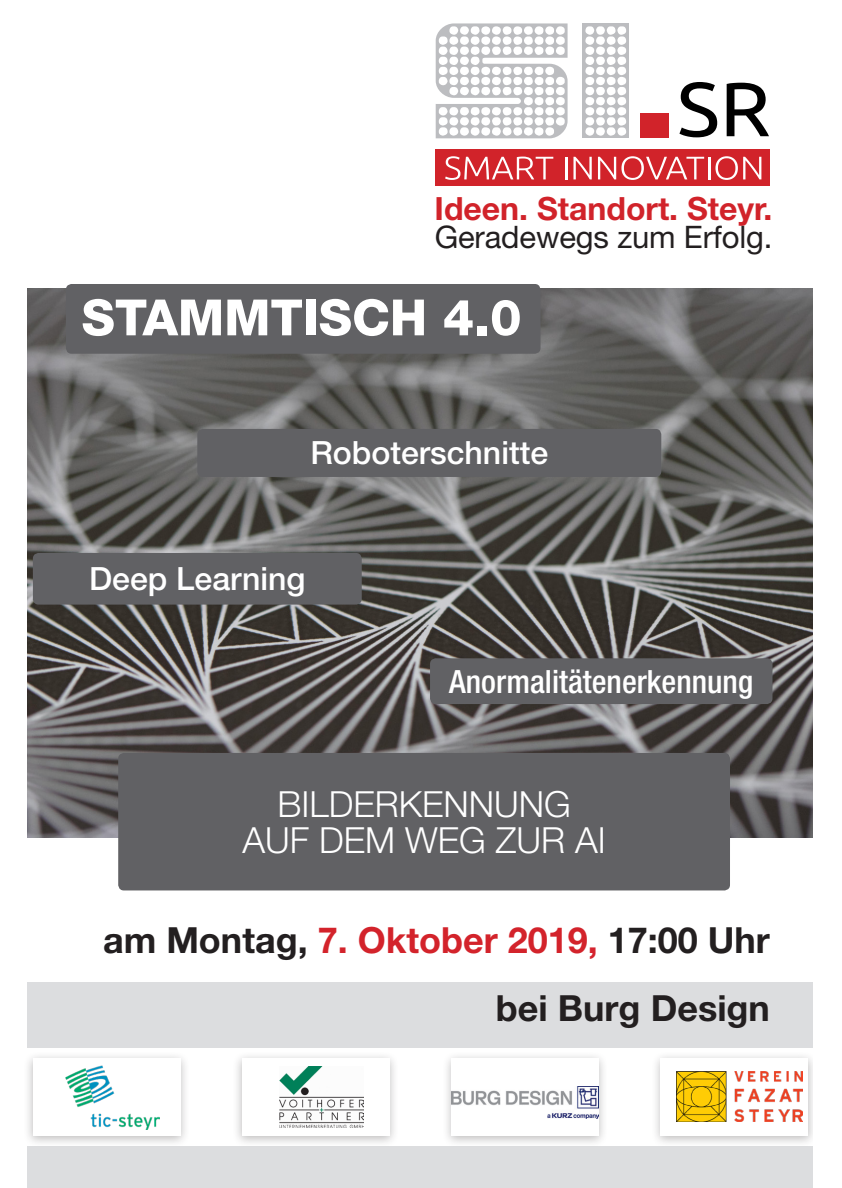
<style>
.page{position:relative;width:842px;height:1188px;background:#fff}
.page>*{position:absolute;margin:0;border:0;box-sizing:border-box;transform-origin:0 0}
.Bold{font:800 50px "Helvetica Neue LT Std";color:#fff}
.t1{font:700 36px "Helvetica Neue LT Std";color:#231f20}
.Bold-2{font:300 36px/36px "Helvetica Neue LT Std";color:#fff;text-align:center}
.Bold-3{font:500 32px "Helvetica Neue LT Std";color:#fff}
.Bold-4{font:500 condensed 32px "Helvetica Neue LT Std";color:#fff}
.t2{font:700 32px "Helvetica Neue LT Std";color:#d1232a}
.t3{font:31px "Helvetica Neue LT Std";letter-spacing:-.005em;color:#231f20}
.s1{color:#d3232b}
.s2{color:#d5232e}
</style>
<div class="page">
<img style="left:27px;top:289px;width:786px;height:548px">
<div style="left:0;top:982px;width:842px;height:205px;background:#dcdddf"></div>
<div style="left:0;top:1047px;width:842px;height:98px;background:#fff"></div>
<div style="left:197px;top:429px;width:464px;height:48px;background:#616164;border-radius:6px"></div>
<div style="left:66px;top:284px;width:474px;height:69px;background:#616164;border-radius:6px"></div>
<div style="left:118px;top:752px;width:612px;height:138px;background:#616164;border-radius:6px"></div>
<div style="left:582px;top:23px;width:47px;height:115px;background:#bcbdc0"></div>
<svg style="left:436px;top:23px;width:131px;height:115px"></svg>
<svg style="left:585px;top:26px;width:41px;height:110px"></svg>
<div style="left:436px;top:149px;width:334px;height:37px;background:#d1232a"></div>
<svg style="left:445px;top:156px;width:108px;height:24px"></svg>
<hr style="left:565px;top:157px;width:2px;height:22px;background:#fff">
<svg style="left:573px;top:157px;width:19px;height:22px"></svg>
<svg style="left:598px;top:156px;width:106px;height:24px"></svg>
<hr style="left:708px;top:157px;width:2px;height:22px;background:#fff">
<svg style="left:715px;top:156px;width:46px;height:24px"></svg>
<svg style="left:679px;top:82px;width:38px;height:55px"></svg>
<svg style="left:727px;top:83px;width:42px;height:53px"></svg>
<div style="left:640px;top:114px;width:28px;height:24px;background:#d1232a"></div>
<div style="left:0;top:0;width:27px;height:1187px;background:#fff"></div>
<div style="left:430px;top:658px;width:342px;height:46px;background:#616164;border-radius:6px"></div>
<div style="left:33px;top:553px;width:329px;height:51px;background:#616164;border-radius:6px"></div>
<div style="left:23px;top:1050px;width:167px;height:96px;background:#231f20;opacity:.3"></div>
<div style="left:33px;top:1057px;width:147px;height:78px;background:#fff"></div>
<img style="left:65px;top:1065px;width:94px;height:63px">
<div style="left:233px;top:1050px;width:166px;height:96px;background:#231f20;opacity:.3"></div>
<div style="left:242px;top:1057px;width:148px;height:78px;background:#fff"></div>
<img style="left:279px;top:1066px;width:84px;height:60px">
<div style="left:442px;top:1050px;width:166px;height:96px;background:#231f20;opacity:.3"></div>
<div style="left:451px;top:1057px;width:148px;height:78px;background:#fff"></div>
<img style="left:451px;top:1086px;width:148px;height:31px">
<div style="left:651px;top:1050px;width:166px;height:96px;background:#231f20;opacity:.3"></div>
<div style="left:660px;top:1057px;width:148px;height:78px;background:#fff"></div>
<img style="left:677px;top:1071px;width:125px;height:50px">
<div style="left:814px;top:0;width:28px;height:1187px;background:#fff"></div>
<p class="t2" style="left:435px;top:188px;width:339px">Ideen. Standort. Steyr.</p>
<p class="t3" style="left:435px;top:218px;width:339px">Geradewegs zum Erfolg.</p>
<p class="Bold" style="left:82px;top:288px;width:442px">STAMMTISCH 4.0</p>
<p class="Bold-3" style="left:310px;top:434px;width:239px">Roboterschnitte</p>
<p class="Bold-3" style="left:89px;top:559px;width:218px">Deep Learning</p>
<p class="Bold-4" style="left:449px;top:662px;width:306px">Anormalitätenerkennung</p>
<p class="Bold-2" style="left:242px;top:784px;width:365px">BILDERKENNUNG<br>AUF DEM WEG ZUR AI</p>
<p class="t1" style="left:103px;top:917px;width:668px">am Montag, <span class="s1">7. Oktober 2019</span><span class="s2">,</span> 17:00 Uhr</p>
<p class="t1" style="left:496px;top:985px;width:275px">bei Burg Design</p>
</div>
